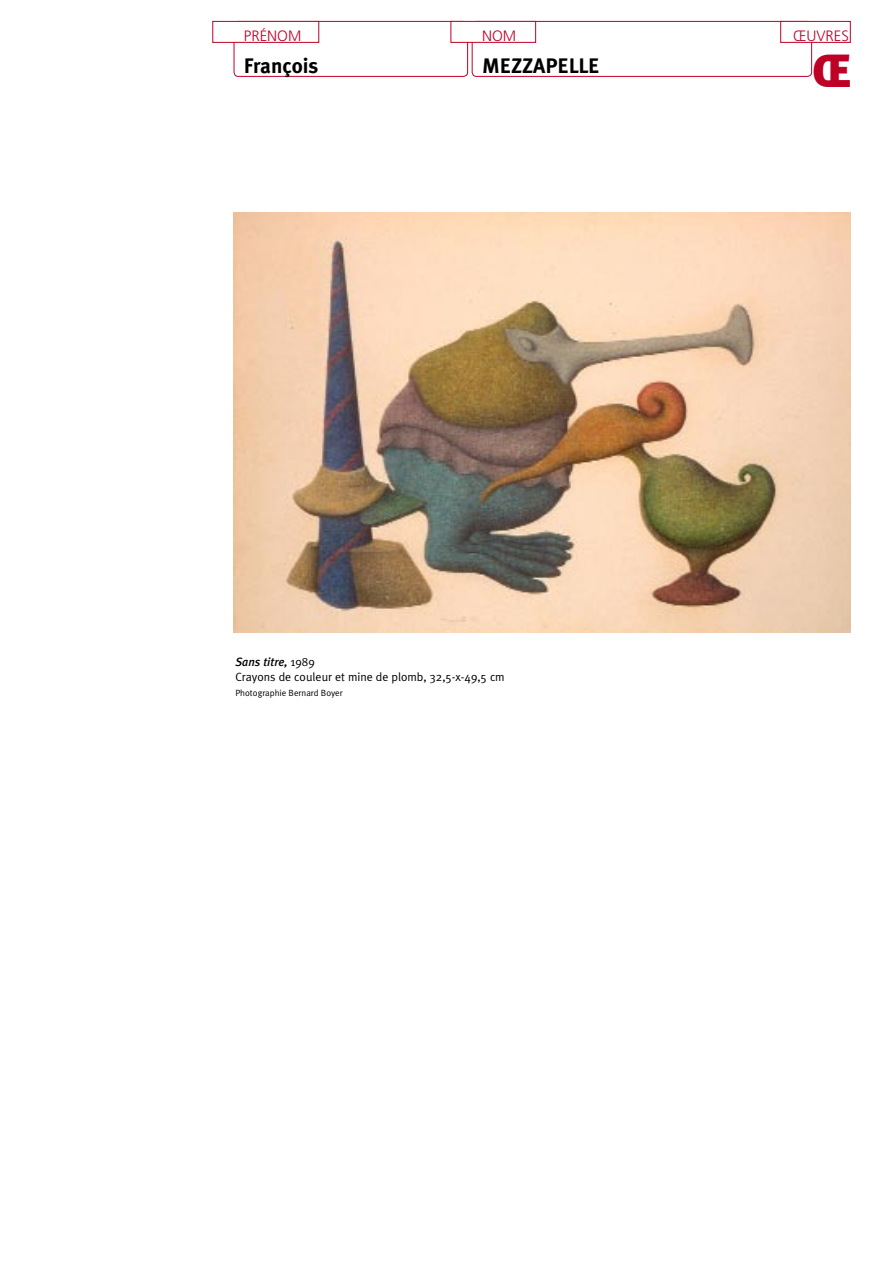
<style>
.page{position:relative;width:893px;height:1263px;background:#fff}
.page>*{position:absolute;margin:0;border:0;box-sizing:border-box;transform-origin:0 0}
.t1{font:900 46.5px "Meta Plus";color:#be0027}
.t2{font:700 21px "Meta Plus";color:#000}
.t3{font:300 15px "Frutiger";color:#be0027}
.t4{font:12px "Meta Plus Normal";color:#000}
.t5{font:italic 500 12px "Meta Plus";color:#000}
.t6{font:9px "Meta Plus Normal";color:#000}
.s1{font-family:"Meta Plus Normal";font-weight:400;font-style:normal}
</style>
<div class="page">
<img style="left:234px;top:213px;width:616px;height:419px">
<div style="left:213px;top:21px;width:106px;height:22px;border:1px solid #be0027"></div>
<svg style="left:234px;top:21px;width:578px;height:55px"></svg>
<div style="left:451px;top:21px;width:85px;height:21px;background:#fff"></div>
<div style="left:451px;top:21px;width:85px;height:22px;border:1px solid #be0027"></div>
<div style="left:781px;top:21px;width:69px;height:21px;background:#fff"></div>
<div style="left:780px;top:21px;width:70px;height:22px;border:1px solid #be0027"></div>
<p class="t3" style="left:244px;top:27px;width:59px">PRÉNOM</p>
<p class="t3" style="left:482px;top:27px;width:36px">NOM</p>
<p class="t3" style="left:793px;top:27px;width:57px">ŒUVRES</p>
<p class="t2" style="left:244px;top:53px;width:76px">François</p>
<p class="t1" style="left:813px;top:43px;width:41px">Œ</p>
<p class="t2" style="left:482px;top:53px;width:119px">MEZZAPELLE</p>
<p class="t5" style="left:235px;top:655px;width:81px">Sans titre, <span class="s1">1989</span></p>
<p class="t4" style="left:235px;top:670px;width:271px">Crayons de couleur et mine de plomb, 32,5-x-49,5 cm</p>
<p class="t6" style="left:235px;top:687px;width:109px">Photographie Bernard Boyer</p>
</div>
